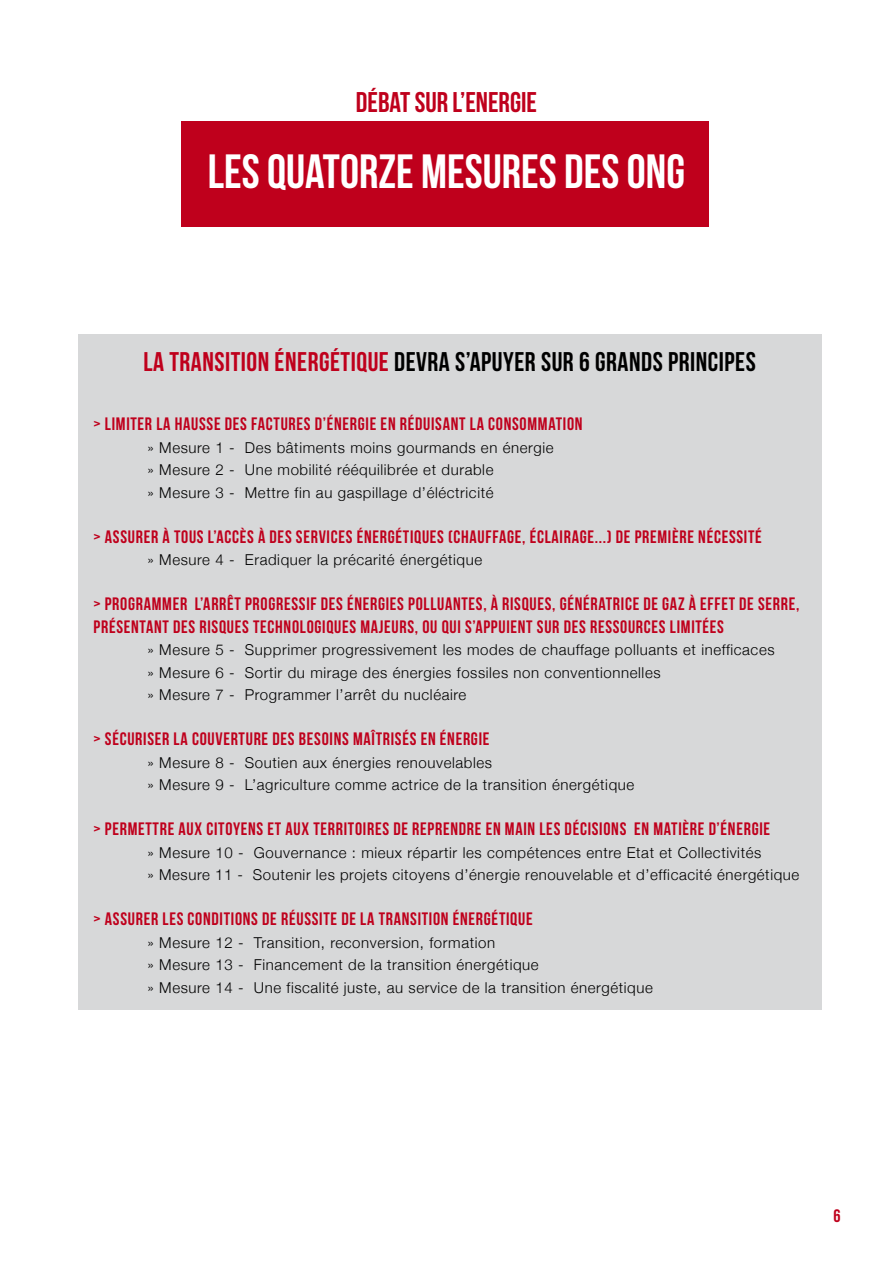
<style>
.page{position:relative;width:893px;height:1263px;background:#fff}
.page>*{position:absolute;margin:0;border:0;box-sizing:border-box;transform-origin:0 0}
.t1{font:48px "Bebas Neue";color:#fff}
.t2{font:28.5px "Bebas Neue";color:#bf001c}
.t3{font:27px "Bebas Neue";letter-spacing:.02em;color:#000}
.t4{font:18px/22.5px "Bebas Neue";letter-spacing:.04em;color:#bf001c}
.t5{font:300 15px/22.5px "Helvetica Neue";letter-spacing:.04em;color:#000}
.s1{color:#bf001c}
</style>
<div class="page">
<div style="left:182px;top:121px;width:527px;height:106px;background:#bf001c"></div>
<div style="left:78px;top:334px;width:743px;height:676px;background:#d7d8d9"></div>
<h2 class="t2" style="left:356px;top:87px;width:183px">DÉBAT SUR L’ENERGIE</h2>
<h1 class="t1" style="left:208px;top:145px;width:479px">LES QUATORZE MESURES DES ONG</h1>
<h3 class="t3" style="left:143px;top:346px;width:614px"><span class="s1">LA TRANSITION ÉNERGÉTIQUE</span> DEVRA S’APUYER SUR 6 GRANDS PRINCIPES</h3>
<p class="t4" style="left:94px;top:412px;width:490px">&gt; LIMITER LA HAUSSE DES FACTURES D’ÉNERGIE EN RÉDUISANT LA CONSOMMATION</p>
<p class="t5" style="left:148px;top:436px;width:408px">» Mesure 1 - Des bâtiments moins gourmands en énergie » Mesure 2 - Une mobilité rééquilibrée et durable<br>» Mesure 3 - Mettre fin au gaspillage d’éléctricité</p>
<p class="t4" style="left:94px;top:525px;width:670px">&gt; ASSURER À TOUS L’ACCÈS À DES SERVICES ÉNERGÉTIQUES (CHAUFFAGE, ÉCLAIRAGE...) DE PREMIÈRE NÉCESSITÉ</p>
<p class="t5" style="left:148px;top:548px;width:336px">» Mesure 4 - Eradiquer la précarité énergétique</p>
<p class="t4" style="left:94px;top:592px;width:707px">&gt; PROGRAMMER L’ARRÊT PROGRESSIF DES ÉNERGIES POLLUANTES, À RISQUES, GÉNÉRATRICE DE GAZ À EFFET DE SERRE,<br>PRÉSENTANT DES RISQUES TECHNOLOGIQUES MAJEURS, OU QUI S’APPUIENT SUR DES RESSOURCES LIMITÉES</p>
<p class="t5" style="left:148px;top:638px;width:629px">» Mesure 5 - Supprimer progressivement les modes de chauffage polluants et inefficaces » Mesure 6 - Sortir du mirage des énergies fossiles non conventionnelles<br>» Mesure 7 - Programmer l’arrêt du nucléaire</p>
<p class="t4" style="left:94px;top:727px;width:397px">&gt; SÉCURISER LA COUVERTURE DES BESOINS MAÎTRISÉS EN ÉNERGIE</p>
<p class="t5" style="left:148px;top:751px;width:488px">» Mesure 8 - Soutien aux énergies renouvelables<br>» Mesure 9 - L’agriculture comme actrice de la transition énergétique</p>
<p class="t4" style="left:94px;top:817px;width:678px">&gt; PERMETTRE AUX CITOYENS ET AUX TERRITOIRES DE REPRENDRE EN MAIN LES DÉCISIONS EN MATIÈRE D’ÉNERGIE</p>
<p class="t5" style="left:148px;top:841px;width:653px">» Mesure 10 - Gouvernance : mieux répartir les compétences entre Etat et Collectivités<br>» Mesure 11 - Soutenir les projets citoyens d’énergie renouvelable et d’efficacité énergétique</p>
<p class="t4" style="left:94px;top:907px;width:441px">&gt; ASSURER LES CONDITIONS DE RÉUSSITE DE LA TRANSITION ÉNERGÉTIQUE</p>
<p class="t5" style="left:148px;top:931px;width:507px">» Mesure 12 - Transition, reconversion, formation<br>» Mesure 13 - Financement de la transition énergétique<br>» Mesure 14 - Une fiscalité juste, au service de la transition énergétique</p>
<p class="t4" style="left:833px;top:1204px;width:9px">6</p>
</div>
